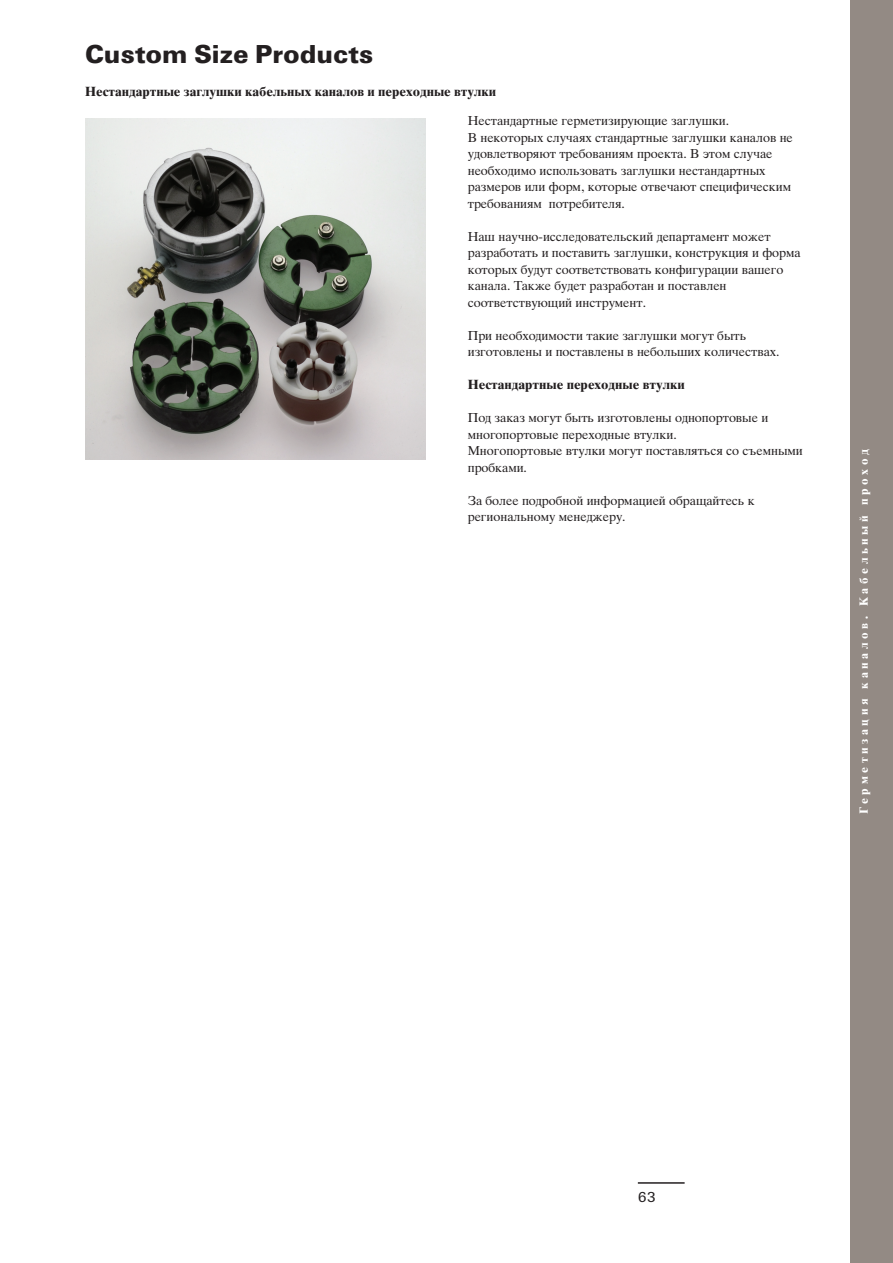
<style>
.page{position:relative;width:893px;height:1263px;background:#fff}
.page>*{position:absolute;margin:0;border:0;box-sizing:border-box;transform-origin:0 0}
.t1{font:900 27px "U75 Univers";color:#231f20}
.t2{font:15px "U55 Univers";color:#231f20}
.t3{font:13.5px/16.5px "Moskva";color:#231f20}
.t4{font:700 13.5px "Moskva";color:#231f20}
.t5{font:700 12px "Moskva";letter-spacing:.3em;color:#fff}
</style>
<div class="page">
<img style="left:86px;top:119px;width:339px;height:340px">
<hr style="left:638px;top:1182px;width:47px;height:2px;background:#231f20">
<div style="left:850px;top:0;width:43px;height:1263px;background:#938a84"></div>
<h1 class="t1" style="left:85px;top:38px;width:290px">Custom Size Products</h1>
<p class="t4" style="left:85px;top:83px;width:413px">Nestandartnye zagluπki kabelænyx kanalov i perexodnye vtulki</p>
<p class="t3" style="left:468px;top:113px;width:327px">Nestandartnye germetiziruœwie zagluπki.<br>V nekotoryx sluhaåx standartnye zagluπki kanalov ne udovletvoråœt trebovaniåm proekta. V qtom sluhae neobxodimo ispolæzovatæ zagluπki nestandartnyx razmerov ili form, kotorye otvehaœt specifiheskim trebovaniåm potrebitelå.</p>
<p class="t3" style="left:468px;top:229px;width:334px">Naπ nauhno-issledovatelæskij departament moøet razrabotatæ i postavitæ zagluπki, konstrukciå i forma kotoryx budut sootvetstvovatæ konfiguracii vaπego kanala. Takøe budet razrabotan i postavlen sootvetstvuœwij instrument.</p>
<p class="t3" style="left:468px;top:328px;width:313px">Pri neobxodimosti takie zagluπki mogut bytæ izgotovleny i postavleny v nebolæπix kolihestvax.</p>
<p class="t4" style="left:468px;top:377px;width:218px">Nestandartnye perexodnye vtulki</p>
<p class="t3" style="left:468px;top:410px;width:337px">Pod zakaz mogut bytæ izgotovleny odnoportovye i mnogoportovye perexodnye vtulki.<br>Mnogoportovye vtulki mogut postavlåtæså so sßemnymi probkami.</p>
<p class="t3" style="left:468px;top:493px;width:288px">Za bolee podrobnoj informaciej obrawajtesæ k regionalænomu menedøeru.</p>
<p class="t5" style="left:857px;top:814px;width:366px;rotate:-90deg">Germetizaciå kanalov. Kabelænyj proxod</p>
<p class="t2" style="left:638px;top:1188px;width:20px">63</p>
</div>
